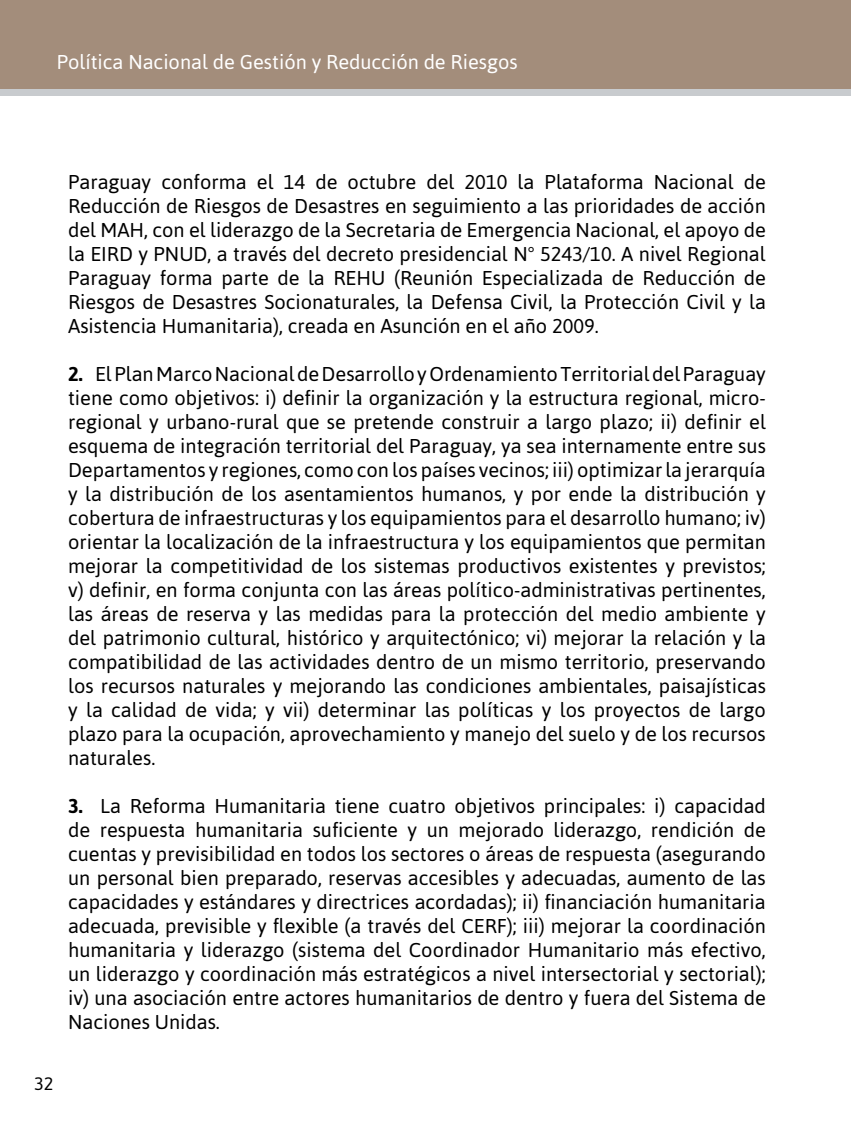
<style>
.page{position:relative;width:851px;height:1134px;background:#fff}
.page>*{position:absolute;margin:0;border:0;box-sizing:border-box;transform-origin:0 0}
.t1{font:20px/24px "Asap";color:#000;text-align:justify}
.t2{font:20px "Asap";color:#fff}
.t3{font:18px "Asap";color:#000}
.s1{font-weight:700}
</style>
<div class="page">
<div style="left:0;top:0;width:850px;height:89px;background:#a38d7b"></div>
<div style="left:0;top:89px;width:850px;height:6px;background:#c8cbce"></div>
<p class="t2" style="left:57px;top:50px;width:462px">Política Nacional de Gestión y Reducción de Riesgos</p>
<p class="t1" style="left:68px;top:170px;width:699px">Paraguay conforma el 14 de octubre del 2010 la Plataforma Nacional de Reducción de Riesgos de Desastres en seguimiento a las prioridades de acción del MAH, con el liderazgo de la Secretaria de Emergencia Nacional, el apoyo de la EIRD y PNUD, a través del decreto presidencial N° 5243/10. A nivel Regional Paraguay forma parte de la REHU (Reunión Especializada de Reducción de Riesgos de Desastres Socionaturales, la Defensa Civil, la Protección Civil y la Asistencia Humanitaria), creada en Asunción en el año 2009.</p>
<p class="t1" style="left:68px;top:362px;width:699px"><span class="s1">2.</span> El Plan Marco Nacional de Desarrollo y Ordenamiento Territorial del Paraguay tiene como objetivos: i) definir la organización y la estructura regional, micro&shy;regional y urbano-rural que se pretende construir a largo plazo; ii) definir el esquema de integración territorial del Paraguay, ya sea internamente entre sus Departamentos y regiones, como con los países vecinos; iii) optimizar la jerarquía y la distribución de los asentamientos humanos, y por ende la distribución y cobertura de infraestructuras y los equipamientos para el desarrollo humano; iv) orientar la localización de la infraestructura y los equipamientos que permitan mejorar la competitividad de los sistemas productivos existentes y previstos; v) definir, en forma conjunta con las áreas político-administrativas pertinentes, las áreas de reserva y las medidas para la protección del medio ambiente y del patrimonio cultural, histórico y arquitectónico; vi) mejorar la relación y la compatibilidad de las actividades dentro de un mismo territorio, preservando los recursos naturales y mejorando las condiciones ambientales, paisajísticas y la calidad de vida; y vii) determinar las políticas y los proyectos de largo plazo para la ocupación, aprovechamiento y manejo del suelo y de los recursos naturales.</p>
<p class="t1" style="left:68px;top:794px;width:699px"><span class="s1">3.</span> La Reforma Humanitaria tiene cuatro objetivos principales: i) capacidad de respuesta humanitaria suficiente y un mejorado liderazgo, rendición de cuentas y previsibilidad en todos los sectores o áreas de respuesta (asegurando un personal bien preparado, reservas accesibles y adecuadas, aumento de las capacidades y estándares y directrices acordadas); ii) financiación humanitaria adecuada, previsible y flexible (a través del CERF); iii) mejorar la coordinación humanitaria y liderazgo (sistema del Coordinador Humanitario más efectivo, un liderazgo y coordinación más estratégicos a nivel intersectorial y sectorial); iv) una asociación entre actores humanitarios de dentro y fuera del Sistema de Naciones Unidas.</p>
<p class="t3" style="left:34px;top:1073px;width:21px">32</p>
</div>
